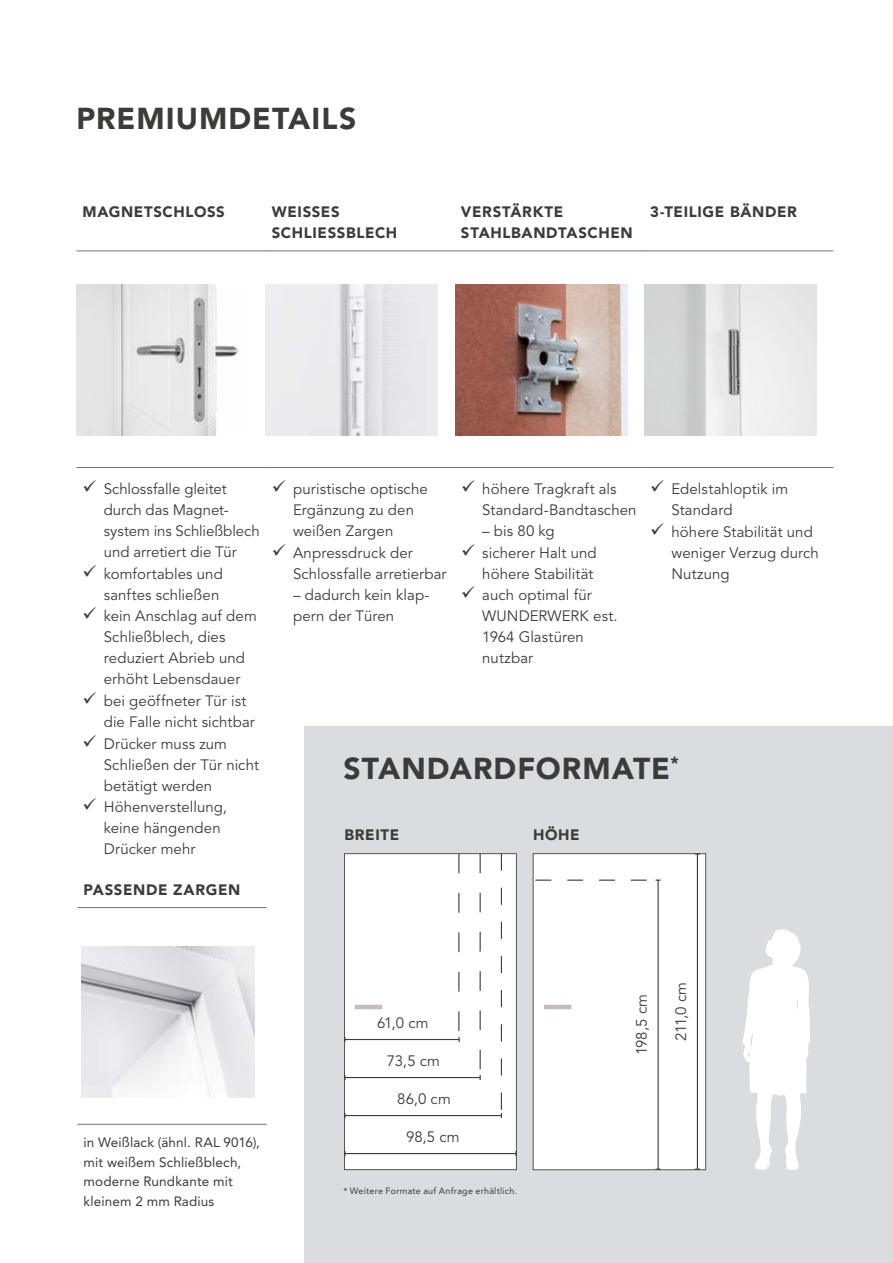
<style>
.page{position:relative;width:893px;height:1263px;background:#fff}
.page>*{position:absolute;margin:0;border:0;box-sizing:border-box;transform-origin:0 0}
.t1{font:900 30px "Avenir LT Pro";letter-spacing:.035em;color:#3b3b3a}
.t2{font:15px/21px "Avenir LT Pro";letter-spacing:.005em;color:#3b3b3a}
.t3{font:900 15px/21px "Avenir LT Pro";letter-spacing:.045em;color:#3b3b3a}
.t4{font:13.5px/19.5px "Avenir LT Pro";letter-spacing:.01em;color:#3b3b3a}
.t5{font:9px "Avenir LT Pro";letter-spacing:.025em;color:#3b3b3a}
</style>
<div class="page">
<div style="left:305px;top:726px;width:588px;height:537px;background:#dbdce0"></div>
<hr style="left:77px;top:467px;width:189px;height:1px;background:#6f6f6e">
<hr style="left:266px;top:467px;width:189px;height:1px;background:#6f6f6e">
<hr style="left:455px;top:467px;width:189px;height:1px;background:#6f6f6e">
<hr style="left:644px;top:467px;width:189px;height:1px;background:#6f6f6e">
<hr style="left:77px;top:250px;width:189px;height:1px;background:#6f6f6e">
<hr style="left:266px;top:250px;width:189px;height:1px;background:#6f6f6e">
<hr style="left:455px;top:250px;width:189px;height:1px;background:#6f6f6e">
<hr style="left:644px;top:250px;width:189px;height:1px;background:#6f6f6e">
<img style="left:77px;top:284px;width:161px;height:152px">
<img style="left:644px;top:284px;width:172px;height:152px">
<img style="left:456px;top:284px;width:171px;height:152px">
<div style="left:533px;top:853px;width:173px;height:317px;background:#fff;border:1px solid #565656"></div>
<svg style="left:743px;top:929px;width:67px;height:241px"></svg>
<div style="left:344px;top:853px;width:173px;height:317px;background:#fff;border:1px solid #565656"></div>
<hr style="left:345px;top:1039px;width:114px;height:1px;background:#3b3b3a">
<hr style="left:345px;top:1077px;width:135px;height:1px;background:#3b3b3a">
<hr style="left:345px;top:1115px;width:156px;height:1px;background:#3b3b3a">
<hr style="left:345px;top:1153px;width:171px;height:1px;background:#3b3b3a">
<svg style="left:501px;top:853px;width:1px;height:265px"></svg>
<svg style="left:480px;top:853px;width:1px;height:216px"></svg>
<svg style="left:458px;top:853px;width:1px;height:178px"></svg>
<svg style="left:535px;top:879px;width:112px;height:2px"></svg>
<hr style="left:697px;top:854px;width:1px;height:315px;background:#3b3b3a">
<hr style="left:657px;top:880px;width:2px;height:289px;background:#3b3b3a">
<hr style="left:544px;top:1005px;width:27px;height:4px;background:#c6bdb8">
<hr style="left:355px;top:1005px;width:27px;height:4px;background:#c6bdb8">
<img style="left:266px;top:284px;width:172px;height:152px">
<hr style="left:78px;top:1124px;width:189px;height:1px;background:#6f6f6e">
<hr style="left:78px;top:907px;width:189px;height:1px;background:#6f6f6e">
<img style="left:82px;top:946px;width:172px;height:151px">
<h1 class="t1" style="left:77px;top:100px;width:281px">PREMIUMDETAILS</h1>
<p class="t3" style="left:83px;top:201px;width:144px">MAGNETSCHLOSS</p>
<p class="t3" style="left:272px;top:201px;width:127px">WEISSES<br>SCHLIESSBLECH</p>
<p class="t3" style="left:461px;top:201px;width:173px">VERSTÄRKTE<br>STAHLBANDTASCHEN</p>
<p class="t3" style="left:650px;top:201px;width:148px">3-TEILIGE BÄNDER</p>
<p class="t2" style="left:104px;top:479px;width:157px;text-indent:-21px">✓ Schlossfalle gleitet durch das Magnet&shy;system ins Schließblech und arretiert die Tür</p>
<p class="t2" style="left:83px;top:563px;width:142px;text-align:right">✓ komfortables und sanftes schließen</p>
<p class="t2" style="left:104px;top:606px;width:155px;text-indent:-21px">✓ kein Anschlag auf dem<br>Schließblech, dies reduziert Abrieb und erhöht Lebensdauer</p>
<p class="t2" style="left:104px;top:691px;width:152px;text-indent:-21px">✓ bei geöffneter Tür ist die Falle nicht sichtbar</p>
<p class="t2" style="left:104px;top:733px;width:157px;text-indent:-21px">✓ Drücker muss zum<br>Schließen der Tür nicht betätigt werden</p>
<p class="t2" style="left:104px;top:797px;width:125px;text-indent:-21px">✓ Höhenverstellung, keine hängenden<br>Drücker mehr</p>
<p class="t3" style="left:84px;top:879px;width:158px">PASSENDE ZARGEN</p>
<p class="t2" style="left:293px;top:479px;width:136px;text-indent:-21px">✓ puristische optische<br>Ergänzung zu den weißen Zargen</p>
<p class="t2" style="left:293px;top:542px;width:155px;text-indent:-21px">✓ Anpressdruck der<br>Schlossfalle arretierbar</p>
<p class="t2" style="left:293px;top:584px;width:138px">– dadurch kein klap&shy;pern der Türen</p>
<p class="t2" style="left:482px;top:479px;width:156px;text-indent:-21px">✓ höhere Tragkraft als<br>Standard-Bandtaschen</p>
<p class="t2" style="left:482px;top:521px;width:74px">– bis 80 kg</p>
<p class="t2" style="left:461px;top:542px;width:137px;text-align:right">✓ sicherer Halt und höhere Stabilität</p>
<p class="t2" style="left:482px;top:585px;width:137px;text-indent:-21px">✓ auch optimal für<br>WUNDERWERK est.<br>1964 Glastüren nutzbar</p>
<p class="t2" style="left:671px;top:479px;width:118px;text-indent:-21px">✓ Edelstahloptik im<br>Standard</p>
<p class="t2" style="left:671px;top:521px;width:149px;text-indent:-21px">✓ höhere Stabilität und weniger Verzug durch<br>Nutzung</p>
<h1 class="t1" style="left:343px;top:751px;width:337px">STANDARDFORMATE<sup>*</sup></h1>
<p class="t3" style="left:344px;top:825px;width:56px">BREITE</p>
<p class="t3" style="left:533px;top:825px;width:48px">HÖHE</p>
<p class="t4" style="left:84px;top:1133px;width:178px">in Weißlack (ähnl. RAL 9016), mit weißem Schließblech, moderne Rundkante mit kleinem 2 mm Radius</p>
<p class="t2" style="left:377px;top:1013px;width:53px">61,0 cm</p>
<p class="t2" style="left:387px;top:1051px;width:55px">73,5 cm</p>
<p class="t2" style="left:397px;top:1089px;width:55px">86,0 cm</p>
<p class="t2" style="left:406px;top:1127px;width:55px">98,5 cm</p>
<p class="t5" style="left:343px;top:1185px;width:175px">* Weitere Formate auf Anfrage erhältlich.</p>
<p class="t2" style="left:631px;top:1055px;width:62px;rotate:-90deg">198,5 cm</p>
<p class="t2" style="left:671px;top:1041px;width:61px;rotate:-90deg">211,0 cm</p>
</div>
